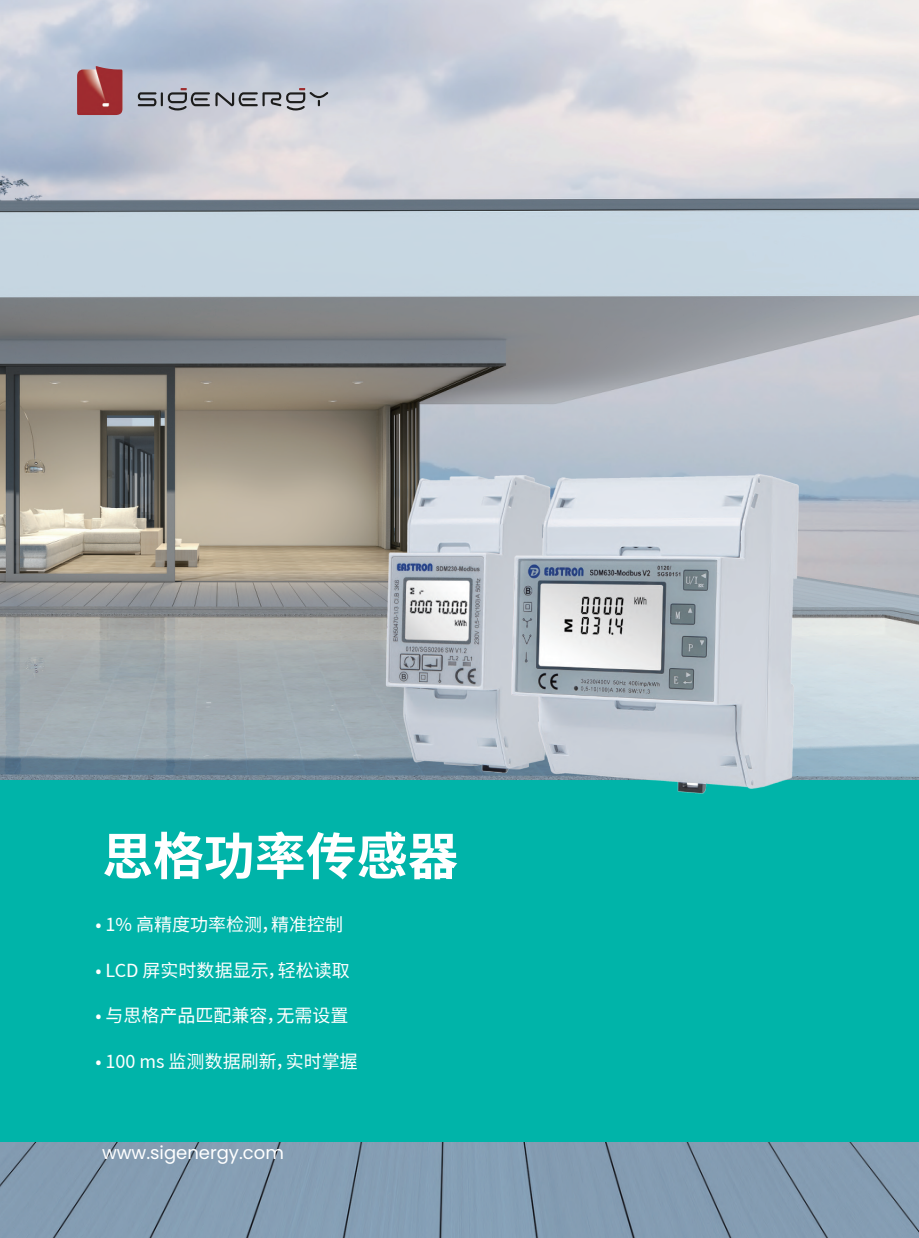
<style>
.page{position:relative;width:919px;height:1238px;background:#fff}
.page>*{position:absolute;margin:0;border:0;box-sizing:border-box;transform-origin:0 0}
.t1{font:700 50.85px "Source Han Sans CN";color:#fff}
.t2{font:18px "Source Han Sans CN";color:#fff}
.t3{font:18px "Poppins";color:#fff}
</style>
<div class="page">
<div style="left:0;top:1142px;width:918px;height:95px;background:#849db3"></div>
<img style="left:0;top:0;width:918px;height:780px">
<div style="left:0;top:780px;width:918px;height:362px;background:#00b4a9"></div>
<svg style="left:138px;top:88px;width:190px;height:22px;background:#a0a3ac"></svg>
<img style="left:77px;top:66px;width:46px;height:49px">
<svg style="left:96px;top:69px;width:2px;height:7px"></svg>
<img style="left:288px;top:431px;width:130px;height:349px">
<img style="left:418px;top:408px;width:473px;height:386px">
<h1 class="t1" style="left:102px;top:827px;width:358px">思格功率传感器</h1>
<p class="t2" style="left:95px;top:914px;width:249px">• 1% 高精度功率检测，精准控制</p>
<p class="t2" style="left:95px;top:959px;width:256px">• LCD 屏实时数据显示，轻松读取</p>
<p class="t2" style="left:95px;top:1005px;width:255px">• 与思格产品匹配兼容，无需设置</p>
<p class="t2" style="left:95px;top:1051px;width:264px">• 100 ms 监测数据刷新，实时掌握</p>
<p class="t3" style="left:102px;top:1142px;width:183px">www.sigenergy.com</p>
</div>
